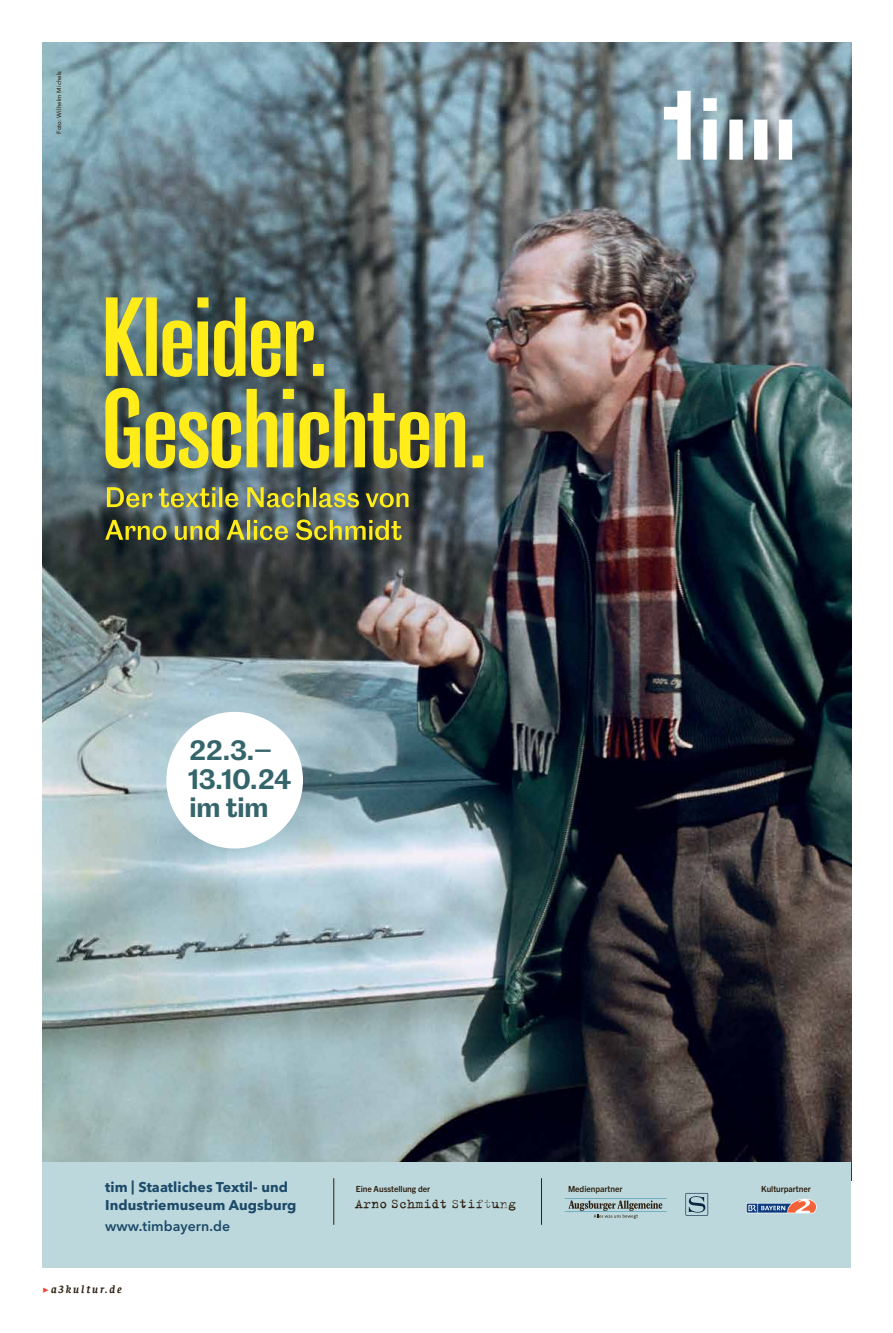
<style>
.page{position:relative;width:893px;height:1333px;background:#fff}
.page>*{position:absolute;margin:0;border:0;box-sizing:border-box;transform-origin:0 0}
.t1{font:600 25.7px/28.6px "Caslon Doric";letter-spacing:-.005em;color:#34656b}
.t2{font:14.7px "Trixie";color:#2e2113}
.t3{font:700 14.1px/18.1px "Avenir Next LT Pro";letter-spacing:.005em;color:#1c4a69}
.t4{font:600 14.1px "Avenir Next LT Pro";letter-spacing:.005em;color:#1c4a69}
.t5{font:italic 700 11px "Faustina";letter-spacing:.18em;color:#2e2113}
.t6{font:700 8.4px "Trade Gothic Next LT Pro";letter-spacing:-.005em;color:#2e2113}
.t7{font:500 6px "Avenir Next LT Pro";letter-spacing:.01em;color:#2e2113}
.s1{font-family:"Minion Pro";font-weight:400;font-style:normal;color:#e9483e}
.s2{font-family:"Trixie Text"}
.s3{font-weight:300}
</style>
<div class="page">
<img style="left:43px;top:43px;width:808px;height:1118px">
<svg style="left:105px;top:388px;width:378px;height:80px"></svg>
<svg style="left:106px;top:297px;width:218px;height:80px"></svg>
<img style="left:105px;top:519px;width:297px;height:21px">
<svg style="left:107px;top:487px;width:301px;height:20px"></svg>
<div style="left:166px;top:711px;width:137px;height:137px;background:#fff;border-radius:50%"></div>
<div style="left:43px;top:1161px;width:808px;height:106px;background:#bdd8dc"></div>
<svg style="left:746px;top:1198px;width:71px;height:15px"></svg>
<svg style="left:685px;top:1193px;width:23px;height:22px"></svg>
<hr style="left:565px;top:1211px;width:102px;height:1px;background:#007297">
<hr style="left:565px;top:1198px;width:102px;height:1px;background:#007297">
<svg style="left:569px;top:1200px;width:93px;height:18px"></svg>
<hr style="left:334px;top:1178px;width:1px;height:46px;background:#2e2113">
<hr style="left:541px;top:1178px;width:1px;height:46px;background:#2e2113">
<div style="left:703px;top:120px;width:14px;height:40px;background:#fff"></div>
<div style="left:729px;top:120px;width:14px;height:40px;background:#fff"></div>
<div style="left:754px;top:120px;width:13px;height:40px;background:#fff"></div>
<div style="left:779px;top:120px;width:13px;height:40px;background:#fff"></div>
<div style="left:703px;top:98px;width:14px;height:13px;background:#fff"></div>
<svg style="left:664px;top:91px;width:27px;height:69px"></svg>
<p class="t7" style="left:56px;top:134px;width:64px;rotate:-90deg">Foto: Wilhelm Michels</p>
<h1 class="t1" style="left:188px;top:733px;width:104px">22.3.—<br>13.10.24 im tim</h1>
<p class="t3" style="left:105px;top:1178px;width:193px">tim | Staatliches Textil- und<br>Industriemuseum Augsburg</p>
<p class="t4" style="left:105px;top:1216px;width:127px">www.timbayern.de</p>
<p class="t5" style="left:43px;top:1281px;width:81px"><span class="s1">▶</span>a3kultur.de</p>
<p class="t6" style="left:356px;top:1182px;width:76px">Eine Ausstellung der</p>
<p class="t6" style="left:568px;top:1182px;width:56px">Medienpartner</p>
<p class="t6" style="left:761px;top:1182px;width:51px">Kulturpartner</p>
<p class="t2" style="left:355px;top:1193px;width:163px">Arno Schmid<span class="s2">t S</span>t<span class="s2">i</span>f<span class="s3">t</span>u<span class="s3">n</span>g</p>
</div>
